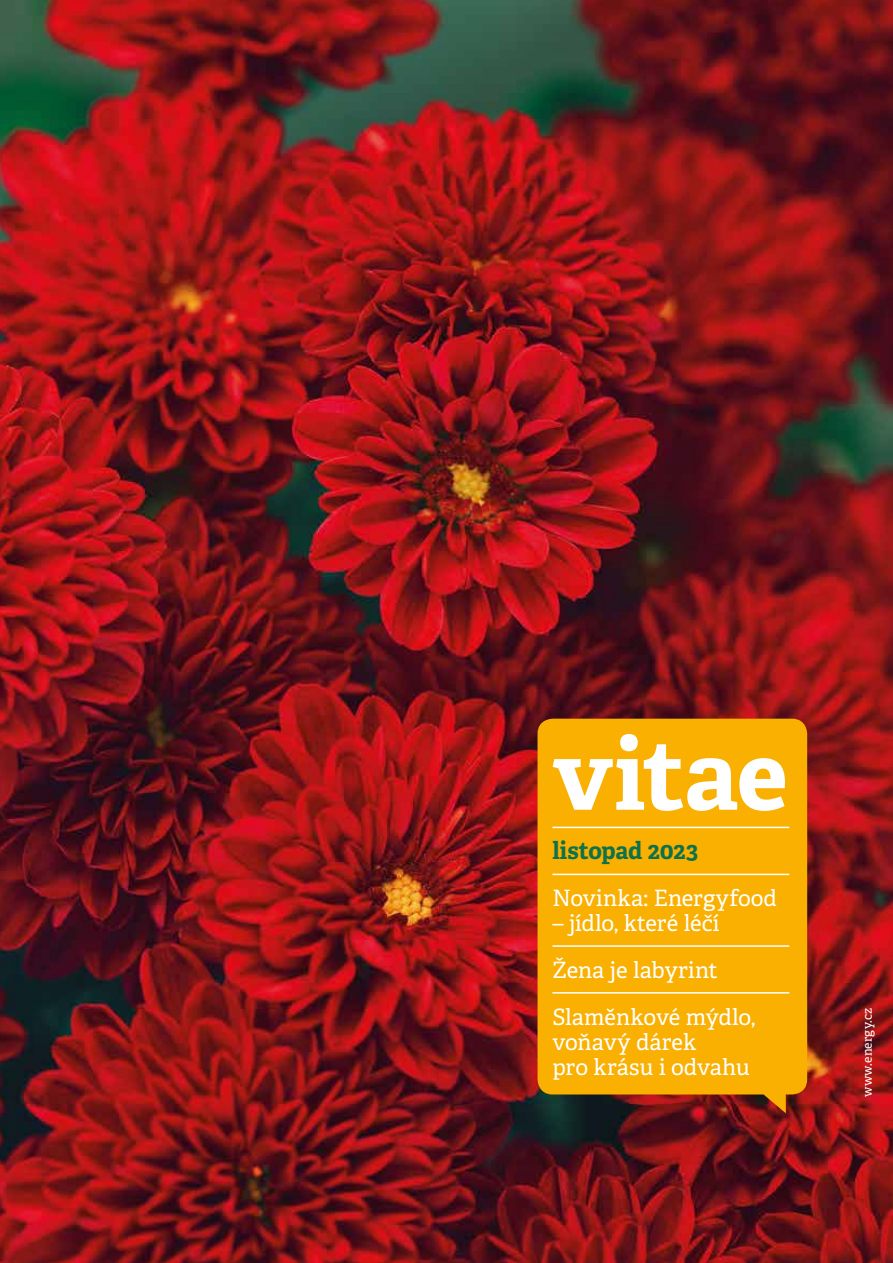
<style>
.page{position:relative;width:893px;height:1263px;background:#fff}
.page>*{position:absolute;margin:0;border:0;box-sizing:border-box;transform-origin:0 0}
.t1{font:700 97.35px "Adelle Basic";letter-spacing:-.015em;color:#fff}
.t2{font:700 24px "Adelle Basic";letter-spacing:-.005em;color:#0e714a}
.t3{font:22.5px/46.8px "Adelle Basic";letter-spacing:-.005em;color:#fff}
.t4{font:12.75px "Adelle Basic";letter-spacing:.02em;color:#fff}
</style>
<div class="page">
<img style="left:0;top:0;width:893px;height:1263px">
<div style="left:537px;top:719px;width:270px;height:394px;background:#f9b000"></div>
<hr style="left:552px;top:827px;width:237px;height:1px;background:#fff">
<hr style="left:552px;top:874px;width:237px;height:1px;background:#fff">
<hr style="left:552px;top:945px;width:237px;height:2px;background:#fff">
<hr style="left:552px;top:992px;width:237px;height:1px;background:#fff">
<h1 class="t1" style="left:552px;top:713px;width:237px">vitae</h1>
<p class="t2" style="left:552px;top:835px;width:147px">listopad 2023</p>
<p class="t3" style="left:552px;top:875px;width:226px">Novinka: Energyfood</p>
<p class="t3" style="left:552px;top:900px;width:204px">– jídlo, které léčí<br>Žena je labyrint<br>Slaměnkové mýdlo,</p>
<p class="t3" style="left:552px;top:1029px;width:199px;line-height:24.9px">voňavý dárek<br>pro krásu i odvahu</p>
<p class="t4" style="left:859px;top:1097px;width:91px;rotate:-90deg">www.energy.cz</p>
</div>
